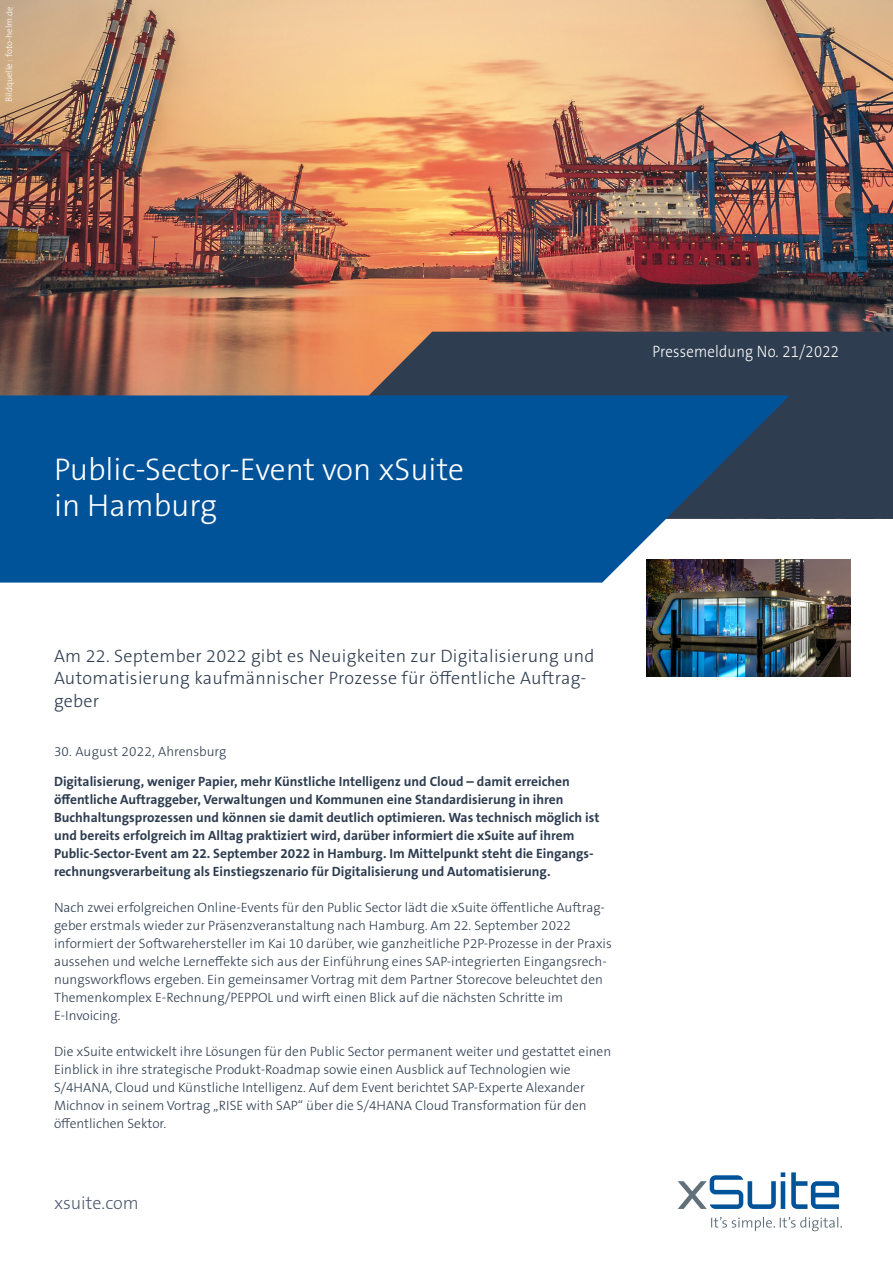
<style>
.page{position:relative;width:893px;height:1263px;background:#fff}
.page>*{position:absolute;margin:0;border:0;box-sizing:border-box;transform-origin:0 0}
.t1{font:300 31.5px/36px "The Sans B W3";color:#fff}
.t2{font:300 18px/22.5px "The Sans B W3";letter-spacing:.015em;color:#2e3d50}
.t3{font:300 18px "The Sans B W3";color:#505d71}
.t4{font:300 16.5px "The Sans B W3";letter-spacing:.015em;color:#fff;scale:.9 1}
.t5{font:300 13.5px/18px "The Sans B W3";color:#2e3d50}
.t6{font:700 13.5px/18px "The Sans B W7";color:#2e3d50}
.t7{font:300 9px "The Sans B W3";letter-spacing:-.005em;color:#fff}
</style>
<div class="page">
<img style="left:0;top:0;width:893px;height:395px">
<svg style="left:246px;top:332px;width:647px;height:187px;background:#4e4b51"></svg>
<svg style="left:0;top:395px;width:790px;height:188px;background:#0f5999"></svg>
<img style="left:646px;top:560px;width:204px;height:116px">
<svg style="left:711px;top:1217px;width:131px;height:14px"></svg>
<svg style="left:678px;top:1172px;width:161px;height:37px"></svg>
<p class="t7" style="left:3px;top:102px;width:97px;rotate:-90deg">Bildquelle : foto-helm.de</p>
<p class="t1" style="left:54px;top:451px;width:412px">Public-Sector-Event von xSuite in Hamburg</p>
<p class="t4" style="left:652px;top:340px;width:209px">Pressemeldung No. 21/2022</p>
<p class="t2" style="left:54px;top:645px;width:542px">Am 22. September 2022 gibt es Neuigkeiten zur Digitalisierung und<br>Automatisierung kaufmännischer Prozesse für öffentliche Auftrag&shy;geber</p>
<p class="t5" style="left:54px;top:742px;width:174px">30. August 2022, Ahrensburg</p>
<p class="t6" style="left:54px;top:773px;width:547px">Digitalisierung, weniger Papier, mehr Künstliche Intelligenz und Cloud – damit erreichen öffentliche Auftraggeber, Verwaltungen und Kommunen eine Standardisierung in ihren Buchhaltungsprozessen und können sie damit deutlich optimieren. Was technisch möglich ist und bereits erfolgreich im Alltag praktiziert wird, darüber informiert die xSuite auf ihrem Public-Sector-Event am 22. September 2022 in Hamburg. Im Mittelpunkt steht die Eingangs&shy;rechnungsverarbeitung als Einstiegszenario für Digitalisierung und Automatisierung.</p>
<p class="t5" style="left:54px;top:899px;width:559px">Nach zwei erfolgreichen Online-Events für den Public Sector lädt die xSuite öffentliche Auftrag&shy;geber erstmals wieder zur Präsenzveranstaltung nach Hamburg. Am 22. September 2022 informiert der Softwarehersteller im Kai 10 darüber, wie ganzheitliche P2P-Prozesse in der Praxis aussehen und welche Lerneffekte sich aus der Einführung eines SAP-integrierten Eingangsrech&shy;nungsworkflows ergeben. Ein gemeinsamer Vortrag mit dem Partner Storecove beleuchtet den Themenkomplex E-Rechnung/PEPPOL und wirft einen Blick auf die nächsten Schritte im E-Invoicing.</p>
<p class="t5" style="left:54px;top:1043px;width:559px">Die xSuite entwickelt ihre Lösungen für den Public Sector permanent weiter und gestattet einen Einblick in ihre strategische Produkt-Roadmap sowie einen Ausblick auf Technologien wie S/4HANA, Cloud und Künstliche Intelligenz. Auf dem Event berichtet SAP-Experte Alexander Michnov in seinem Vortrag „RISE with SAP“ über die S/4HANA Cloud Transformation für den öffentlichen Sektor.</p>
<p class="t3" style="left:54px;top:1191px;width:86px">xsuite.com</p>
</div>
